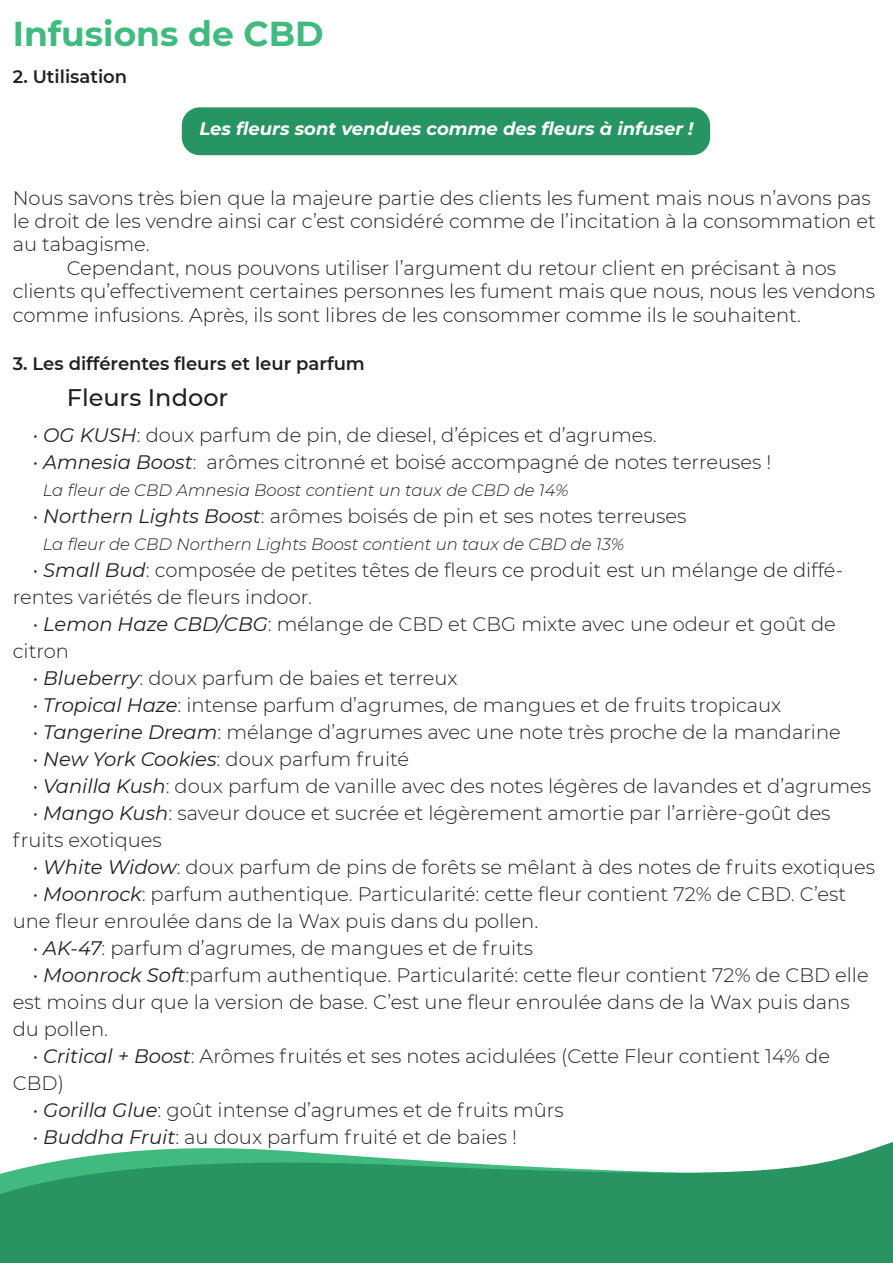
<style>
.page{position:relative;width:893px;height:1263px;background:#fff}
.page>*{position:absolute;margin:0;border:0;box-sizing:border-box;transform-origin:0 0}
.t1{font:700 34.5px "Montserrat";color:#41ba80}
.t2{font:500 24px "Montserrat";color:#231f20}
.t3{font:300 19.5px/27px "Montserrat";color:#231f20}
.t4{font:600 18px "Montserrat";color:#231f20}
.t5{font:italic 700 18px "Montserrat";color:#fff}
.t6{font:italic 300 16.5px "Montserrat";color:#231f20}
.s1{font-weight:400;font-style:italic}
</style>
<div class="page">
<svg style="left:0;top:1142px;width:893px;height:121px;fill:#279462"></svg>
<div style="left:182px;top:107px;width:528px;height:48px;background:#269563;border-radius:18px"></div>
<p class="t1" style="left:13px;top:9px;width:313px">Infusions de CBD</p>
<p class="t4" style="left:13px;top:64px;width:116px">2. Utilisation</p>
<p class="t5" style="left:199px;top:115px;width:495px">Les fleurs sont vendues comme des fleurs à infuser !</p>
<p class="t3" style="left:13px;top:185px;width:865px;line-height:23.4px">Nous savons très bien que la majeure partie des clients les fument mais nous n’avons pas le droit de les vendre ainsi car c’est considéré comme de l’incitation à la consommation et au tabagisme.</p>
<p class="t3" style="left:13px;top:256px;width:864px;line-height:23.4px;text-indent:54px">Cependant, nous pouvons utiliser l’argument du retour client en précisant à nos clients qu’effectivement certaines personnes les fument mais que nous, nous les vendons comme infusions. Après, ils sont libres de les consommer comme ils le souhaitent.</p>
<p class="t4" style="left:13px;top:351px;width:354px">3. Les différentes fleurs et leur parfum</p>
<p class="t2" style="left:67px;top:380px;width:163px">Fleurs Indoor</p>
<p class="t3" style="left:33px;top:421px;width:625px">• <span class="s1">OG KUSH</span>: doux parfum de pin, de diesel, d’épices et d’agrumes.</p>
<p class="t3" style="left:33px;top:448px;width:740px">• <span class="s1">Amnesia Boost</span>: arômes citronné et boisé accompagné de notes terreuses !</p>
<p class="t6" style="left:43px;top:479px;width:527px">La fleur de CBD Amnesia Boost contient un taux de CBD de 14%</p>
<p class="t3" style="left:33px;top:502px;width:655px">• <span class="s1">Northern Lights Boost</span>: arômes boisés de pin et ses notes terreuses</p>
<p class="t6" style="left:43px;top:533px;width:583px">La fleur de CBD Northern Lights Boost contient un taux de CBD de 13%</p>
<p class="t3" style="left:13px;top:556px;width:832px;text-indent:20px">• <span class="s1">Small Bud</span>: composée de petites têtes de fleurs ce produit est un mélange de diffé&shy;rentes variétés de fleurs indoor.</p>
<p class="t3" style="left:13px;top:610px;width:825px;text-indent:20px">• <span class="s1">Lemon Haze CBD/CBG</span>: mélange de CBD et CBG mixte avec une odeur et goût de citron</p>
<p class="t3" style="left:33px;top:664px;width:426px">• <span class="s1">Blueberry</span>: doux parfum de baies et terreux</p>
<p class="t3" style="left:33px;top:691px;width:750px">• <span class="s1">Tropical Haze</span>: intense parfum d’agrumes, de mangues et de fruits tropicaux</p>
<p class="t3" style="left:33px;top:718px;width:809px">• <span class="s1">Tangerine Dream</span>: mélange d’agrumes avec une note très proche de la mandarine</p>
<p class="t3" style="left:33px;top:745px;width:378px">• <span class="s1">New York Cookies</span>: doux parfum fruité</p>
<p class="t3" style="left:33px;top:772px;width:840px">• <span class="s1">Vanilla Kush</span>: doux parfum de vanille avec des notes légères de lavandes et d’agrumes</p>
<p class="t3" style="left:13px;top:799px;width:819px;text-indent:20px">• <span class="s1">Mango Kush</span>: saveur douce et sucrée et légèrement amortie par l’arrière-goût des fruits exotiques</p>
<p class="t3" style="left:33px;top:853px;width:844px">• <span class="s1">White Widow</span>: doux parfum de pins de forêts se mêlant à des notes de fruits exotiques</p>
<p class="t3" style="left:13px;top:880px;width:835px;text-indent:20px">• <span class="s1">Moonrock</span>: parfum authentique. Particularité: cette fleur contient 72% de CBD. C’est une fleur enroulée dans de la Wax puis dans du pollen.</p>
<p class="t3" style="left:33px;top:934px;width:502px">• <span class="s1">AK-47</span>: parfum d’agrumes, de mangues et de fruits</p>
<p class="t3" style="left:13px;top:961px;width:857px;text-indent:20px">• <span class="s1">Moonrock Soft</span>:parfum authentique. Particularité: cette fleur contient 72% de CBD elle est moins dur que la version de base. C’est une fleur enroulée dans de la Wax puis dans du pollen.</p>
<p class="t3" style="left:13px;top:1042px;width:819px;text-indent:20px">• <span class="s1">Critical + Boost</span>: Arômes fruités et ses notes acidulées (Cette Fleur contient 14% de<br>CBD)</p>
<p class="t3" style="left:33px;top:1096px;width:533px">• <span class="s1">Gorilla Glue</span>: goût intense d’agrumes et de fruits mûrs</p>
<p class="t3" style="left:33px;top:1123px;width:486px">• <span class="s1">Buddha Fruit</span>: au doux parfum fruité et de baies !</p>
</div>
